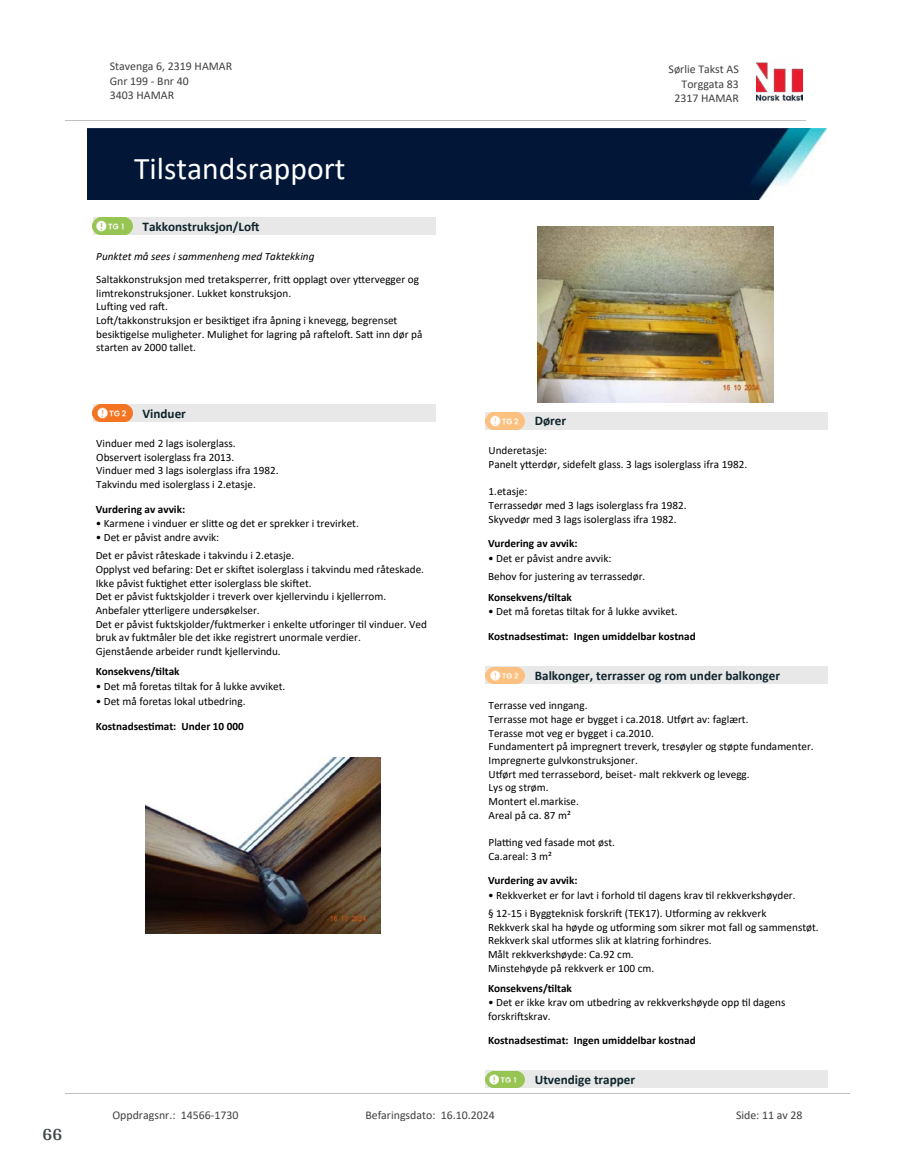
<style>
.page{position:relative;width:915px;height:1172px;background:#fff}
.page>*{position:absolute;margin:0;border:0;box-sizing:border-box;transform-origin:0 0}
.t1{font:31.65px "Calibri";color:#fff}
.t2{font:700 18px "Arya";color:#414749}
.t3{font:700 13.2px "Calibri";color:#0f252c}
.t4{font:11.85px/14.5px "Calibri";color:#404040}
.t5{font:11.25px/13.6px "Calibri";color:#000}
.t6{font:700 11.25px "Calibri";color:#000}
.t7{font:italic 11.25px "Calibri";color:#000}
</style>
<div class="page">
<div style="left:93px;top:218px;width:342px;height:17px;background:#e8e8e8"></div>
<svg style="left:97px;top:222px;width:36px;height:13px"></svg>
<img style="left:93px;top:218px;width:39px;height:16px">
<div style="left:93px;top:405px;width:342px;height:17px;background:#e8e8e8"></div>
<svg style="left:97px;top:409px;width:36px;height:13px"></svg>
<img style="left:93px;top:404px;width:39px;height:17px">
<img style="left:145px;top:758px;width:235px;height:176px">
<img style="left:537px;top:226px;width:235px;height:176px">
<div style="left:485px;top:412px;width:342px;height:17px;background:#e8e8e8"></div>
<img style="left:485px;top:412px;width:39px;height:17px">
<div style="left:485px;top:667px;width:342px;height:17px;background:#e8e8e8"></div>
<img style="left:485px;top:667px;width:39px;height:17px">
<div style="left:485px;top:1071px;width:342px;height:17px;background:#e8e8e8"></div>
<img style="left:485px;top:1071px;width:39px;height:17px">
<img style="left:756px;top:62px;width:46px;height:40px">
<hr style="left:65px;top:120px;width:740px;height:1px;background:#c0c0c0">
<img style="left:88px;top:129px;width:738px;height:71px">
<hr style="left:65px;top:1093px;width:784px;height:1px;background:#c0c0c0">
<h2 class="t2" style="left:43px;top:1123px;width:21px">66</h2>
<p class="t4" style="left:110px;top:59px;width:124px">Stavenga 6, 2319 HAMAR<br>Gnr 199 - Bnr 40<br>3403 HAMAR</p>
<p class="t4" style="left:668px;top:62px;width:72px">Sørlie Takst AS</p>
<p class="t4" style="left:681px;top:76px;width:59px">Torggata 83</p>
<p class="t4" style="left:674px;top:90px;width:66px">2317 HAMAR</p>
<h1 class="t1" style="left:134px;top:147px;width:213px">Tilstandsrapport</h1>
<p class="t3" style="left:142px;top:217px;width:118px">Takkonstruksjon/Lo昀琀</p>
<p class="t7" style="left:96px;top:249px;width:219px">Punktet må sees i sammenheng med Taktekking</p>
<p class="t5" style="left:96px;top:272px;width:327px">Saltakkonstruksjon med tretaksperrer, fri琀琀 opplagt over y琀琀ervegger og limtrekonstruksjoner. Lukket konstruksjon.<br>Lu昀琀ing ved ra昀琀.<br>Lo昀琀/takkonstruksjon er besik琀椀get ifra åpning i knevegg, begrenset besik琀椀gelse muligheter. Mulighet for lagring på ra昀琀elo昀琀. Sa琀琀 inn dør på starten av 2000 tallet.</p>
<p class="t3" style="left:142px;top:404px;width:45px">Vinduer</p>
<p class="t5" style="left:96px;top:436px;width:184px">Vinduer med 2 lags isolerglass.<br>Observert isolerglass fra 2013.<br>Vinduer med 3 lags isolerglass ifra 1982.<br>Takvindu med isolerglass i 2.etasje.</p>
<p class="t6" style="left:96px;top:501px;width:91px">Vurdering av avvik:</p>
<p class="t5" style="left:96px;top:516px;width:264px">• Karmene i vinduer er sli琀琀e og det er sprekker i trevirket.</p>
<p class="t5" style="left:96px;top:527px;width:200px;line-height:18.5px">• Det er påvist andre avvik:<br>Det er påvist råteskade i takvindu i 2.etasje.</p>
<p class="t5" style="left:96px;top:562px;width:333px">Opplyst ved befaring: Det er ski昀琀et isolerglass i takvindu med råteskade.<br>Ikke påvist fuk琀椀ghet e琀琀er isolerglass ble ski昀琀et.<br>Det er påvist fuktskjolder i treverk over kjellervindu i kjellerrom.<br>Anbefaler y琀琀erligere undersøkelser.<br>Det er påvist fuktskjolder/fuktmerker i enkelte u琀昀oringer 琀椀l vinduer. Ved bruk av fuktmåler ble det ikke registrert unormale verdier.<br>Gjenstående arbeider rundt kjellervindu.</p>
<p class="t6" style="left:96px;top:663px;width:85px">Konsekvens/琀椀ltak</p>
<p class="t5" style="left:96px;top:679px;width:191px">• Det må foretas 琀椀ltak for å lukke avviket.</p>
<p class="t5" style="left:96px;top:694px;width:151px">• Det må foretas lokal utbedring.</p>
<p class="t6" style="left:96px;top:718px;width:149px">Kostnadses琀椀mat: Under 10 000</p>
<p class="t3" style="left:534px;top:411px;width:33px">Dører</p>
<p class="t5" style="left:488px;top:443px;width:260px">Underetasje:<br>Panelt y琀琀erdør, sidefelt glass. 3 lags isolerglass ifra 1982.</p>
<p class="t5" style="left:488px;top:484px;width:199px">1.etasje:<br>Terrassedør med 3 lags isolerglass fra 1982.<br>Skyvedør med 3 lags isolerglass ifra 1982.</p>
<p class="t6" style="left:488px;top:536px;width:91px">Vurdering av avvik:</p>
<p class="t5" style="left:488px;top:548px;width:159px;line-height:18.5px">• Det er påvist andre avvik:<br>Behov for justering av terrassedør.</p>
<p class="t6" style="left:488px;top:589px;width:85px">Konsekvens/琀椀ltak</p>
<p class="t5" style="left:488px;top:604px;width:191px">• Det må foretas 琀椀ltak for å lukke avviket.</p>
<p class="t6" style="left:488px;top:628px;width:209px">Kostnadses琀椀mat: Ingen umiddelbar kostnad</p>
<p class="t3" style="left:534px;top:666px;width:247px">Balkonger, terrasser og rom under balkonger</p>
<p class="t5" style="left:488px;top:698px;width:326px">Terrasse ved inngang.<br>Terrasse mot hage er bygget i ca.2018. U琀昀ørt av: faglært.<br>Terasse mot veg er bygget i ca.2010.<br>Fundamentert på impregnert treverk, tresøyler og støpte fundamenter.<br>Impregnerte gulvkonstruksjoner.<br>U琀昀ørt med terrassebord, beiset- malt rekkverk og levegg.<br>Lys og strøm.<br>Montert el.markise.<br>Areal på ca. 87 m²</p>
<p class="t5" style="left:488px;top:835px;width:128px">Pla琀紀ng ved fasade mot øst.<br>Ca.areal: 3 m²</p>
<p class="t6" style="left:488px;top:872px;width:91px">Vurdering av avvik:</p>
<p class="t5" style="left:488px;top:885px;width:309px;line-height:18.5px">• Rekkverket er for lavt i forhold 琀椀l dagens krav 琀椀l rekkverkshøyder. § 12-15 i Byggteknisk forskri昀琀 (TEK17). U琀昀orming av rekkverk</p>
<p class="t5" style="left:488px;top:920px;width:332px">Rekkverk skal ha høyde og u琀昀orming som sikrer mot fall og sammenstøt.<br>Rekkverk skal u琀昀ormes slik at klatring forhindres.<br>Målt rekkverkshøyde: Ca.92 cm.<br>Minstehøyde på rekkverk er 100 cm.</p>
<p class="t6" style="left:488px;top:980px;width:85px">Konsekvens/琀椀ltak</p>
<p class="t5" style="left:488px;top:995px;width:299px">• Det er ikke krav om utbedring av rekkverkshøyde opp 琀椀l dagens forskri昀琀skrav.</p>
<p class="t6" style="left:488px;top:1032px;width:209px">Kostnadses琀椀mat: Ingen umiddelbar kostnad</p>
<p class="t3" style="left:534px;top:1070px;width:102px">Utvendige trapper</p>
<p class="t4" style="left:112px;top:1107px;width:127px">Oppdragsnr.: 14566-1730</p>
<p class="t4" style="left:365px;top:1107px;width:131px">Befaringsdato: 16.10.2024</p>
<p class="t4" style="left:735px;top:1107px;width:68px">Side: 11 av 28</p>
</div>
